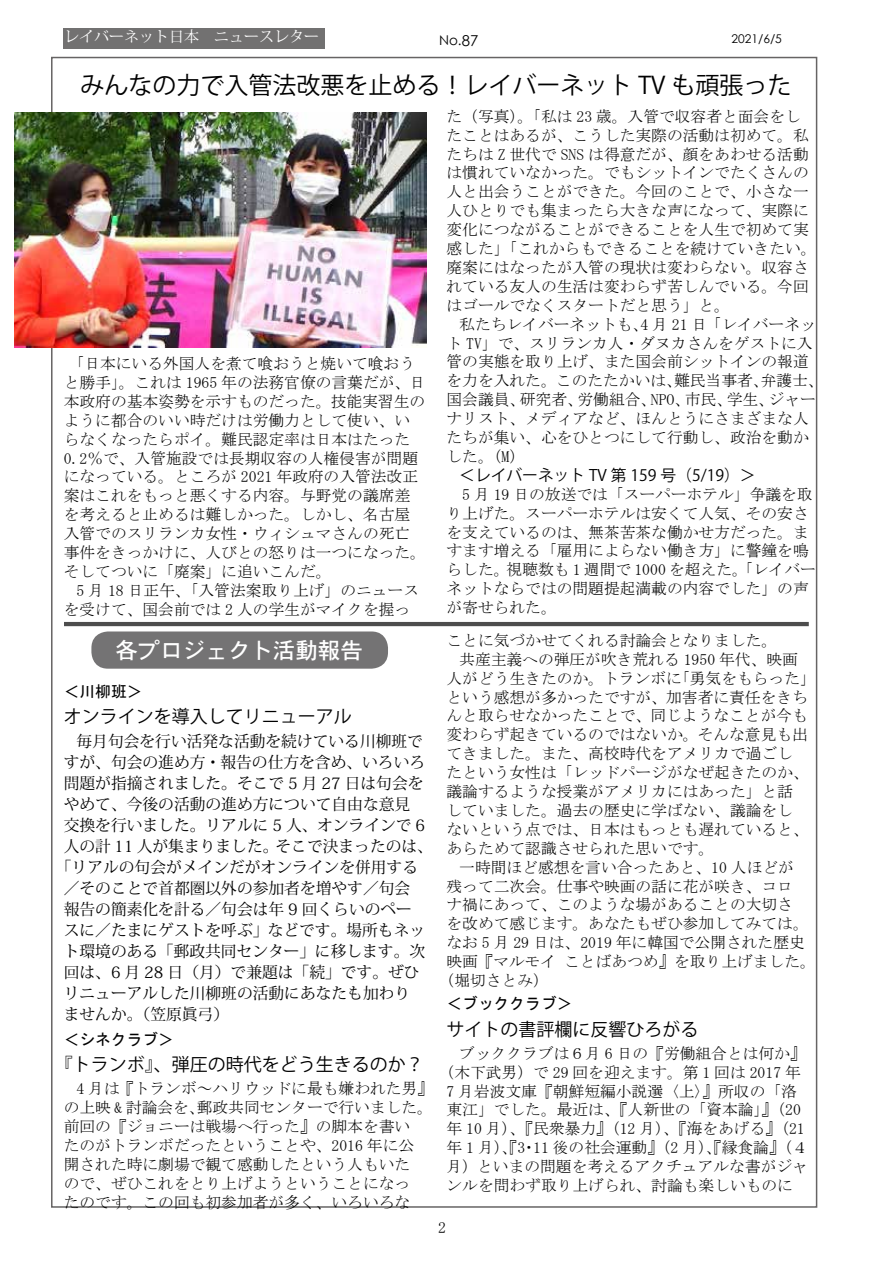
<style>
.page{position:relative;width:893px;height:1263px;background:#fff}
.page>*{position:absolute;margin:0;border:0;box-sizing:border-box;transform-origin:0 0}
.t1{font:24px "Koz Go Pr 6 N";color:#000}
.t2{font:22.5px "DFHS Gothic W5 WIN RKSJ H";color:#fff}
.t3{font:18px "Koz Go Pr 6 N";color:#000}
.t4{font:15.75px/18.9px "MS Mincho";color:#000}
.t5{font:15.75px "Koz Min Pr 6 N";color:#000}
.t6{font:15.75px "Koz Go Pr 6 N";color:#000}
.t7{font:15.75px "MS Gothic";color:#000}
.t8{font:15px "Koz Min Pro";color:#fff}
.t9{font:13.5px "Century Gothic";color:#000}
.t10{font:12px "Century Gothic";color:#000}
.s1{font-size:15px}
</style>
<div class="page">
<div style="left:63px;top:28px;width:261px;height:20px;background:#727171"></div>
<div style="left:91px;top:631px;width:297px;height:38px;background:#747374;border-radius:16px"></div>
<hr style="left:64px;top:622px;width:745px;height:4px;background:#4d4d4d">
<img style="left:14px;top:112px;width:413px;height:236px">
<p class="t8" style="left:64px;top:25px;width:257px">レイバーネット日本　ニュースレター</p>
<p class="t9" style="left:439px;top:31px;width:41px">No.<span class="s1">87</span></p>
<p class="t10" style="left:731px;top:31px;width:52px">2021/6/5</p>
<h1 class="t1" style="left:80px;top:72px;width:712px">みんなの力で入管法改悪を止める！レイバーネット TV も頑張った</h1>
<p class="t4" style="left:64px;top:354px;width:364px;text-indent:5px">「日本にいる外国人を煮て喰おうと焼いて喰おうと勝手」。これは 1965 年の法務官僚の言葉だが、日本政府の基本姿勢を示すものだった。技能実習生のように都合のいい時だけは労働力として使い、いらなくなったらポイ。難民認定率は日本はたった<br>0.2％で、入管施設では長期収容の人権侵害が問題になっている。ところが 2021 年政府の入管法改正案はこれをもっと悪くする内容。与野党の議席差を考えると止めるは難しかった。しかし、名古屋入管でのスリランカ女性・ウィシュマさんの死亡事件をきっかけに、人びとの怒りは一つになった。そしてついに「廃案」に追いこんだ。　</p>
<p class="t4" style="left:64px;top:581px;width:357px;text-indent:13px">5 月 18 日正午、「入管法案取り上げ」のニュースを受けて、国会前では 2 人の学生がマイクを握っ</p>
<h2 class="t2" style="left:115px;top:639px;width:262px">各プロジェクト活動報告</h2>
<p class="t7" style="left:64px;top:683px;width:80px">＜川柳班＞</p>
<p class="t3" style="left:64px;top:707px;width:289px">オンラインを導入してリニューアル</p>
<p class="t5" style="left:76px;top:732px;width:348px">毎月句会を行い活発な活動を続けている川柳班で</p>
<p class="t5" style="left:64px;top:753px;width:363px">すが、句会の進め方・報告の仕方を含め、いろいろ</p>
<p class="t5" style="left:64px;top:774px;width:361px">問題が指摘されました。そこで 5 月 27 日は句会を</p>
<p class="t5" style="left:64px;top:795px;width:348px">やめて、今後の活動の進め方について自由な意見</p>
<p class="t5" style="left:64px;top:816px;width:363px">交換を行いました。リアルに 5 人、オンラインで 6</p>
<p class="t5" style="left:64px;top:837px;width:371px">人の計 11 人が集まりました。そこで決まったのは、</p>
<p class="t5" style="left:56px;top:858px;width:364px">「リアルの句会がメインだがオンラインを併用する</p>
<p class="t5" style="left:64px;top:879px;width:348px">／そのことで首都圏以外の参加者を増やす／句会</p>
<p class="t5" style="left:64px;top:900px;width:350px">報告の簡素化を計る／句会は年 9 回くらいのペー</p>
<p class="t5" style="left:64px;top:921px;width:363px">スに／たまにゲストを呼ぶ」などです。場所もネッ</p>
<p class="t5" style="left:64px;top:942px;width:363px">ト環境のある「郵政共同センター」に移します。次</p>
<p class="t5" style="left:64px;top:963px;width:357px">回は、6 月 28 日（月）で兼題は「続」です。ぜひ</p>
<p class="t5" style="left:64px;top:984px;width:348px">リニューアルした川柳班の活動にあなたも加わり</p>
<p class="t5" style="left:64px;top:1005px;width:167px">ませんか。（笠原眞弓）</p>
<p class="t7" style="left:64px;top:1031px;width:112px">＜シネクラブ＞</p>
<p class="t3" style="left:55px;top:1054px;width:370px">『トランボ』、弾圧の時代をどう生きるのか？</p>
<p class="t4" style="left:64px;top:1079px;width:371px;text-indent:13px">4 月は『トランボ～ハリウッドに最も嫌われた男』の上映 &amp; 討論会を、郵政共同センターで行いました。前回の『ジョニーは戦場へ行った』の脚本を書い<br>たのがトランボだったということや、2016 年に公開された時に劇場で観て感動したという人もいた<br>ので、ぜひこれをとり上げようということになっ<br>たのです。この回も初参加者が多く、いろいろな</p>
<p class="t4" style="left:446px;top:107px;width:372px">た（写真）。「私は 23 歳。入管で収容者と面会をしたことはあるが、こうした実際の活動は初めて。私たちは Z 世代で SNS は得意だが、顔をあわせる活動は慣れていなかった。でもシットインでたくさんの人と出会うことができた。今回のことで、小さな一人ひとりでも集まったら大きな声になって、実際に変化につながることができることを人生で初めて実感した」「これからもできることを続けていきたい。廃案にはなったが入管の現状は変わらない。収容されている友人の生活は変わらず苦しんでいる。今回はゴールでなくスタートだと思う」と。</p>
<p class="t4" style="left:446px;top:314px;width:379px;text-indent:13px">私たちレイバーネットも、4 月 21 日「レイバーネット TV」で、スリランカ人・ダヌカさんをゲストに入管の実態を取り上げ、また国会前シットインの報道を力を入れた。このたたかいは、難民当事者、弁護士、国会議員、研究者、労働組合、NPO、市民、学生、ジャーナリスト、メディアなど、ほんとうにさまざまな人たちが集い、心をひとつにして行動し、政治を動かした。（M）</p>
<p class="t6" style="left:459px;top:466px;width:298px">＜レイバーネット TV 第 159 号（5/19）＞</p>
<p class="t4" style="left:446px;top:485px;width:371px">　5 月 19 日の放送では「スーパーホテル」争議を取り上げた。スーパーホテルは安くて人気、その安さを支えているのは、無茶苦茶な働かせ方だった。ますます増える「雇用によらない働き方」に警鐘を鳴らした。視聴数も 1 週間で 1000 を超えた。「レイバーネットならではの問題提起満載の内容でした」の声が寄せられた。</p>
<p class="t4" style="left:446px;top:631px;width:332px">ことに気づかせてくれる討論会となりました。</p>
<p class="t4" style="left:459px;top:649px;width:340px">共産主義への弾圧が吹き荒れる 1950 年代、映画</p>
<p class="t4" style="left:446px;top:668px;width:371px">人がどう生きたのか。トランボに「勇気をもらった」</p>
<p class="t4" style="left:446px;top:687px;width:363px">という感想が多かったですが、加害者に責任をきち</p>
<p class="t4" style="left:446px;top:706px;width:363px">んと取らせなかったことで、同じようなことが今も</p>
<p class="t4" style="left:446px;top:725px;width:363px">変わらず起きているのではないか。そんな意見も出</p>
<p class="t4" style="left:446px;top:744px;width:348px">てきました。また、高校時代をアメリカで過ごし</p>
<p class="t4" style="left:446px;top:763px;width:364px">たという女性は「レッドパージがなぜ起きたのか、</p>
<p class="t4" style="left:446px;top:782px;width:348px">議論するような授業がアメリカにはあった」と話</p>
<p class="t4" style="left:446px;top:801px;width:348px">していました。過去の歴史に学ばない、議論をし</p>
<p class="t4" style="left:446px;top:820px;width:364px">ないという点では、日本はもっとも遅れていると、</p>
<p class="t4" style="left:446px;top:838px;width:269px">あらためて認識させられた思いです。</p>
<p class="t4" style="left:459px;top:857px;width:336px">一時間ほど感想を言い合ったあと、10 人ほどが</p>
<p class="t4" style="left:446px;top:876px;width:348px">残って二次会。仕事や映画の話に花が咲き、コロ</p>
<p class="t4" style="left:446px;top:895px;width:348px">ナ禍にあって、このような場があることの大切さ</p>
<p class="t4" style="left:446px;top:914px;width:364px">を改めて感じます。あなたもぜひ参加してみては。</p>
<p class="t4" style="left:446px;top:933px;width:360px">なお 5 月 29 日は、2019 年に韓国で公開された歴史</p>
<p class="t4" style="left:446px;top:952px;width:371px">映画『マルモイ ことばあつめ』を取り上げました。</p>
<p class="t4" style="left:439px;top:971px;width:112px">（堀切さとみ）</p>
<p class="t7" style="left:446px;top:996px;width:127px">＜ブッククラブ＞</p>
<p class="t3" style="left:446px;top:1019px;width:253px">サイトの書評欄に反響ひろがる</p>
<p class="t4" style="left:459px;top:1043px;width:348px">ブッククラブは６月 6 日の『労働組合とは何か』</p>
<p class="t4" style="left:439px;top:1062px;width:364px">（木下武男）で 29 回を迎えます。第 1 回は 2017 年</p>
<p class="t4" style="left:446px;top:1081px;width:352px">7 月岩波文庫『朝鮮短編小説選〈上〉』所収の「洛</p>
<p class="t4" style="left:446px;top:1100px;width:356px">東江」でした。最近は、『人新世の「資本論」』（20</p>
<p class="t4" style="left:446px;top:1119px;width:360px">年 10 月）、『民衆暴力』（12 月）、『海をあげる』（21</p>
<p class="t4" style="left:446px;top:1138px;width:363px">年 1 月）、『3・11 後の社会運動』（2 月）、『縁食論』（４</p>
<p class="t4" style="left:446px;top:1157px;width:363px">月）といまの問題を考えるアクチュアルな書がジャ</p>
<p class="t4" style="left:446px;top:1176px;width:348px">ンルを問わず取り上げられ、討論も楽しいものに</p>
<p class="t4" style="left:438px;top:1218px;width:9px">2</p>
</div>
